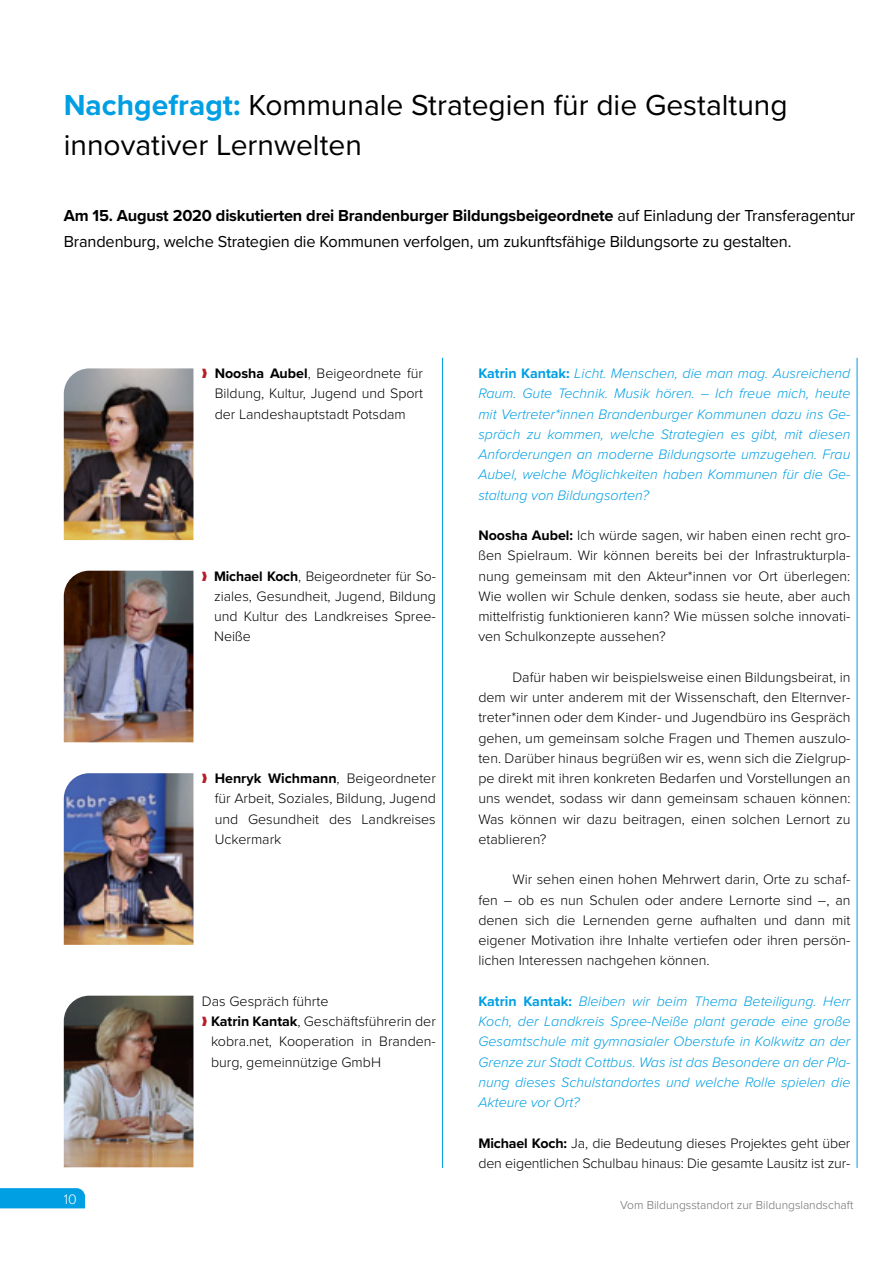
<style>
.page{position:relative;width:893px;height:1263px;background:#fff}
.page>*{position:absolute;margin:0;border:0;box-sizing:border-box;transform-origin:0 0}
.t1{font:30px/40.5px "Proxima Nova";color:#000}
.t2{font:16.5px/25.5px "Proxima Nova";letter-spacing:-.01em;color:#000}
.t3{font:300 14.25px/20.2px "Proxima Nova";color:#000;text-align:justify}
.t4{font:italic 300 14.25px/20.2px "Proxima Nova";color:#009fe3;text-align:justify}
.t5{font:300 14.25px "Proxima Nova";color:#fff}
.t6{font:300 12px "Proxima Nova";color:#706f6f}
.s1{font-weight:700;color:#009fe3}
.s2{font-weight:700}
.s3{color:#b61f29}
.s4{font-weight:700;font-style:normal}
</style>
<div class="page">
<div style="left:0;top:1188px;width:85px;height:20px;background:#009fe3"></div>
<hr style="left:442px;top:358px;width:1px;height:810px;background:#009fe3">
<hr style="left:857px;top:358px;width:1px;height:810px;background:#009fe3">
<img style="left:64px;top:368px;width:129px;height:172px">
<img style="left:64px;top:996px;width:129px;height:171px">
<img style="left:64px;top:773px;width:129px;height:172px">
<img style="left:64px;top:571px;width:129px;height:171px">
<h1 class="t1" style="left:64px;top:83px;width:725px"><span class="s1">Nachgefragt:</span> Kommunale Strategien für die Gestaltung innovativer Lernwelten</h1>
<p class="t2" style="left:64px;top:202px;width:793px"><span class="s2">Am 15. August 2020 diskutierten drei Brandenburger Bildungsbeigeordnete</span> auf Einladung der Transferagentur<br>Brandenburg, welche Strategien die Kommunen verfolgen, um zukunftsfähige Bildungsorte zu gestalten.</p>
<p class="t5" style="left:64px;top:1188px;width:15px">10</p>
<p class="t3" style="left:215px;top:362px;width:210px;text-indent:-13px"><span class="s3">❱</span> <span class="s2">Noosha Aubel</span>, Beigeordnete für Bildung, Kultur, Jugend und Sport der Landeshauptstadt Potsdam</p>
<p class="t3" style="left:214px;top:565px;width:223px;text-indent:-12px"><span class="s3">❱</span> <span class="s2">Michael Koch</span>, Beigeordneter für So&shy;ziales, Gesundheit, Jugend, Bildung und Kultur des Landkreises Spree-Neiße</p>
<p class="t3" style="left:215px;top:767px;width:223px;text-indent:-13px"><span class="s3">❱</span> <span class="s2">Henryk Wichmann</span>, Beigeordneter für Arbeit, Soziales, Bildung, Jugend und Gesundheit des Landkreises Uckermark</p>
<p class="t3" style="left:202px;top:990px;width:128px">Das Gespräch führte</p>
<p class="t3" style="left:202px;top:1010px;width:235px"><span class="s3">❱</span> <span class="s2">Katrin Kantak</span>, Geschäftsführerin der</p>
<p class="t3" style="left:211px;top:1031px;width:226px">kobra.net, Kooperation in Branden-</p>
<p class="t3" style="left:211px;top:1051px;width:172px">burg, gemeinnützige GmbH</p>
<p class="t4" style="left:478px;top:362px;width:374px"><span class="s4">Katrin Kantak:</span> Licht. Menschen, die man mag. Ausreichend Raum. Gute Technik. Musik hören. – Ich freue mich, heute mit Vertreter*innen Brandenburger Kommunen dazu ins Ge&shy;spräch zu kommen, welche Strategien es gibt, mit diesen Anforderungen an moderne Bildungsorte umzugehen. Frau Aubel, welche Möglichkeiten haben Kommunen für die Ge&shy;staltung von Bildungsorten?</p>
<p class="t3" style="left:478px;top:524px;width:374px"><span class="s2">Noosha Aubel:</span> Ich würde sagen, wir haben einen recht gro&shy;ßen Spielraum. Wir können bereits bei der Infrastrukturpla&shy;nung gemeinsam mit den Akteur*innen vor Ort überlegen:<br>Wie wollen wir Schule denken, sodass sie heute, aber auch mittelfristig funktionieren kann? Wie müssen solche innovati&shy;ven Schulkonzepte aussehen?</p>
<p class="t3" style="left:478px;top:666px;width:374px;text-indent:34px">Dafür haben wir beispielsweise einen Bildungsbeirat, in dem wir unter anderem mit der Wissenschaft, den Elternver&shy;treter*innen oder dem Kinder- und Jugendbüro ins Gespräch gehen, um gemeinsam solche Fragen und Themen auszulo&shy;ten. Darüber hinaus begrüßen wir es, wenn sich die Zielgrup&shy;pe direkt mit ihren konkreten Bedarfen und Vorstellungen an uns wendet, sodass wir dann gemeinsam schauen können:<br>Was können wir dazu beitragen, einen solchen Lernort zu etablieren?</p>
<p class="t3" style="left:478px;top:869px;width:374px;text-indent:34px">Wir sehen einen hohen Mehrwert darin, Orte zu schaf&shy;fen – ob es nun Schulen oder andere Lernorte sind –, an denen sich die Lernenden gerne aufhalten und dann mit eigener Motivation ihre Inhalte vertiefen oder ihren persön&shy;lichen Interessen nachgehen können.</p>
<p class="t4" style="left:478px;top:990px;width:374px"><span class="s4">Katrin Kantak:</span> Bleiben wir beim Thema Beteiligung. Herr Koch, der Landkreis Spree-Neiße plant gerade eine große Gesamtschule mit gymnasialer Oberstufe in Kolkwitz an der Grenze zur Stadt Cottbus. Was ist das Besondere an der Pla&shy;nung dieses Schulstandortes und welche Rolle spielen die Akteure vor Ort?</p>
<p class="t3" style="left:478px;top:1132px;width:374px"><span class="s2">Michael Koch:</span> Ja, die Bedeutung dieses Projektes geht über den eigentlichen Schulbau hinaus: Die gesamte Lausitz ist zur-</p>
<p class="t6" style="left:620px;top:1196px;width:235px">Vom Bildungsstandort zur Bildungslandschaft</p>
</div>
